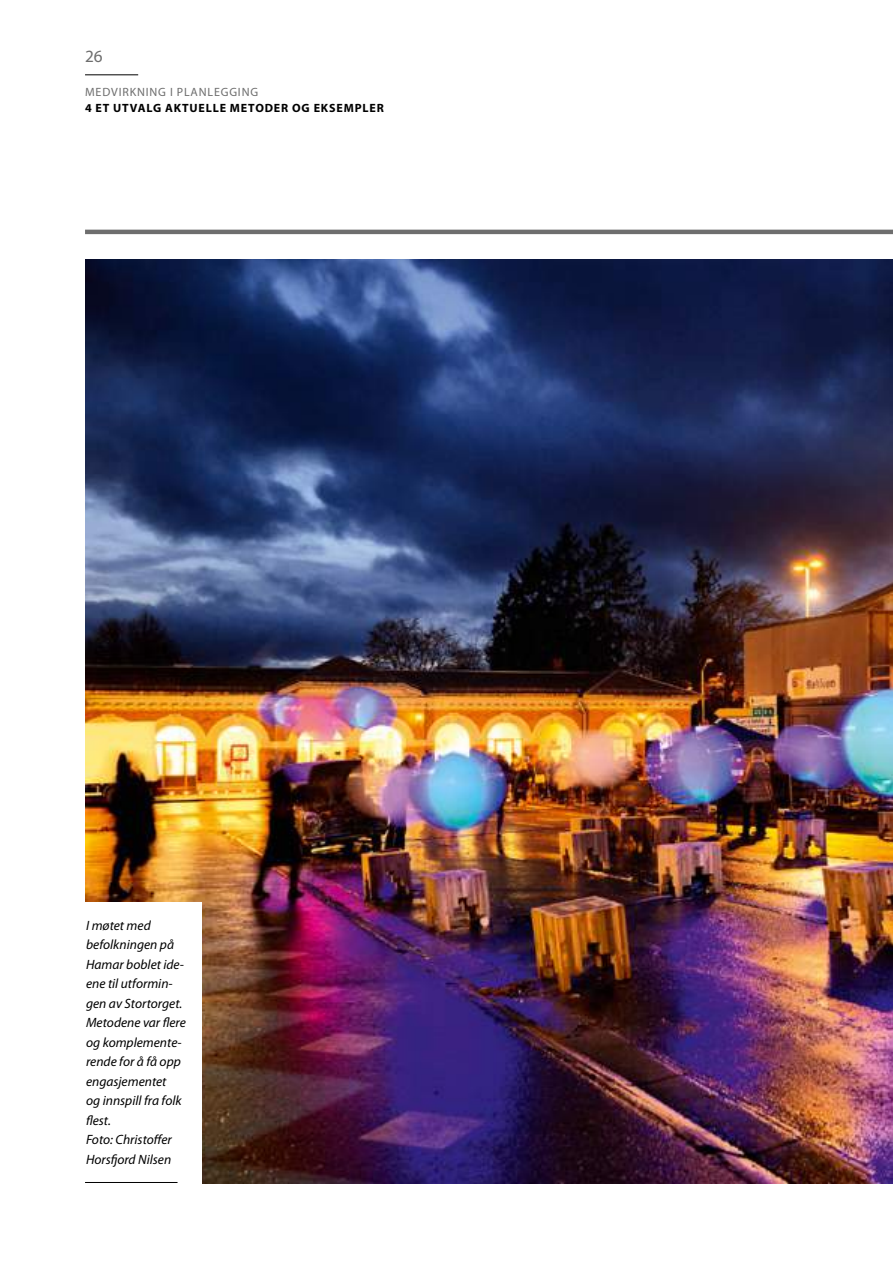
<style>
.page{position:relative;width:893px;height:1263px;background:#fff}
.page>*{position:absolute;margin:0;border:0;box-sizing:border-box;transform-origin:0 0}
.t1{font:17.25px "Myriad Pro";color:#6e6e6e}
.t2{font:italic 13.5px/19.5px "Myriad Pro";color:#000}
.t3{font:700 12px "Myriad Pro";letter-spacing:.07em;color:#000}
.t4{font:12px "Myriad Pro";letter-spacing:.07em;color:#6e6e6e}
</style>
<div class="page">
<img style="left:85px;top:259px;width:808px;height:924px">
<hr style="left:85px;top:230px;width:808px;height:4px;background:#6e6e6e">
<div style="left:77px;top:902px;width:125px;height:287px;background:#fff"></div>
<hr style="left:85px;top:1182px;width:93px;height:1px;background:#000">
<hr style="left:85px;top:75px;width:53px;height:1px;background:#000">
<p class="t1" style="left:85px;top:45px;width:19px">26</p>
<p class="t4" style="left:85px;top:84px;width:174px">MEDVIRKNING I PLANLEGGING</p>
<p class="t3" style="left:85px;top:100px;width:300px">4 ET UTVALG AKTUELLE METODER OG EKSEMPLER</p>
<p class="t2" style="left:86px;top:915px;width:101px">I møtet med befolkningen på<br>Hamar boblet ide&shy;ene til utformin&shy;gen av Stortorget.<br>Metodene var flere og komplemente&shy;rende for å få opp engasjementet<br>og innspill fra folk flest.<br>Foto: Christoffer<br>Horsfjord Nilsen</p>
</div>
